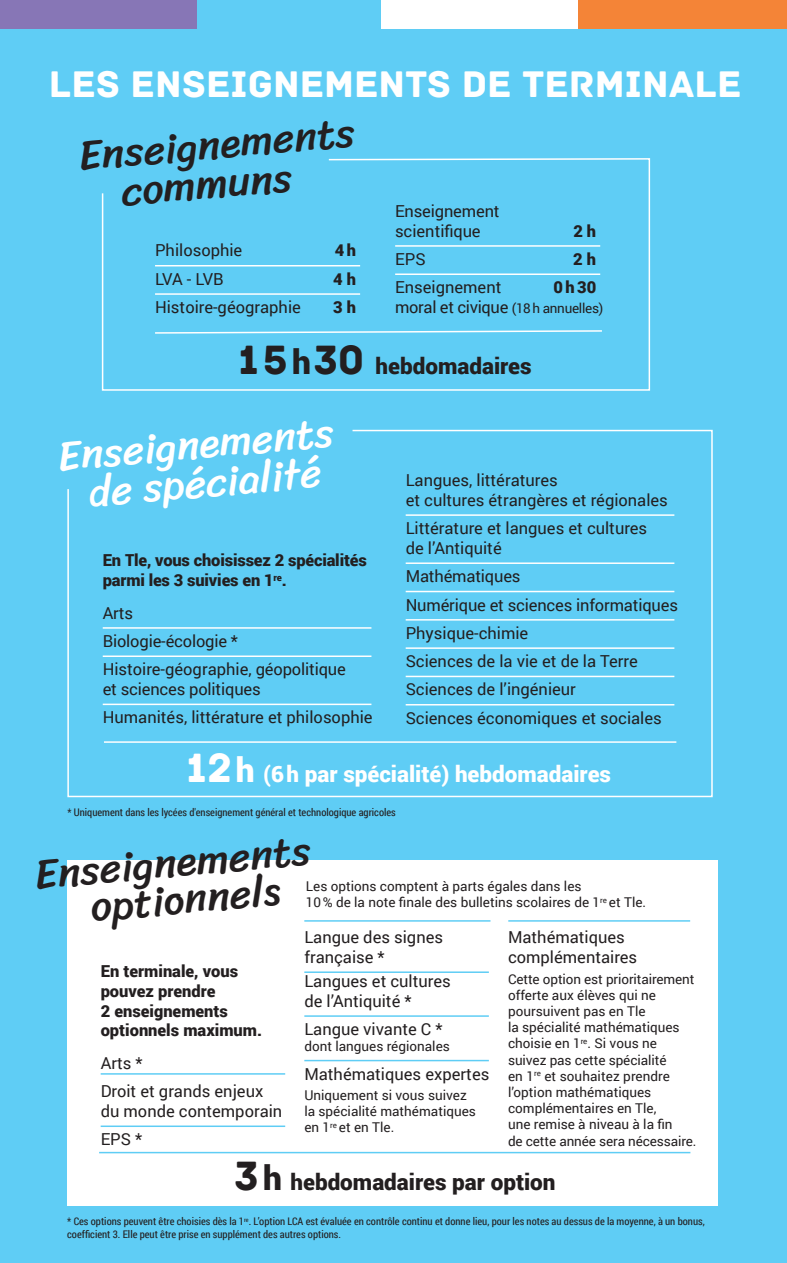
<style>
.page{position:relative;width:787px;height:1263px;background:#5fcdf5}
.page>*{position:absolute;margin:0;border:0;box-sizing:border-box;transform-origin:0 0}
.t1{font:42px/39px "Sriracha";color:#231f20}
.t2{font:42px/39px "Sriracha";color:#fff;text-align:center}
.t3{font:39px "Archive";color:#fff}
.t4{font:900 22.5px "Roboto";color:#231f20}
.t5{font:900 22.5px "Roboto";color:#fff}
.t6{font:16.5px/28.3px "Roboto";color:#231f20}
.t7{font:900 16.5px/19.8px "Roboto";color:#231f20}
.t8{font:16.5px/19.8px "Roboto";letter-spacing:-.02em;color:#231f20}
.t9{font:13.5px/16.2px "Roboto";color:#231f20}
.t10{font:10.5px/12.6px "Roboto Condensed";color:#231f20}
.s1{font-weight:900}
.s2{font-size:13.5px}
.s3{font-family:"Archive";font-weight:400;font-size:43.2px}
.s4{font-size:33.75px}
</style>
<div class="page">
<div style="left:577px;top:0;width:210px;height:28px;background:#f48437"></div>
<div style="left:381px;top:0;width:196px;height:28px;background:#fff"></div>
<div style="left:0;top:0;width:197px;height:28px;background:#8776b6"></div>
<svg style="left:67px;top:429px;width:646px;height:369px"></svg>
<hr style="left:104px;top:741px;width:572px;height:2px;background:#fff">
<svg style="left:101px;top:158px;width:550px;height:233px"></svg>
<svg style="left:153px;top:329px;width:450px;height:5px"></svg>
<hr style="left:155px;top:265px;width:205px;height:1px;background:#fff">
<hr style="left:155px;top:293px;width:205px;height:2px;background:#fff">
<hr style="left:395px;top:245px;width:205px;height:2px;background:#fff">
<hr style="left:395px;top:273px;width:205px;height:2px;background:#fff">
<div style="left:68px;top:860px;width:650px;height:346px;background:#fff"></div>
<hr style="left:99px;top:1152px;width:591px;height:1px;background:#5fcdf5">
<hr style="left:101px;top:1073px;width:184px;height:2px;background:#5fcdf5">
<hr style="left:101px;top:1125px;width:184px;height:2px;background:#5fcdf5">
<hr style="left:304px;top:971px;width:185px;height:2px;background:#5fcdf5">
<hr style="left:304px;top:1015px;width:185px;height:2px;background:#5fcdf5">
<hr style="left:304px;top:1060px;width:185px;height:1px;background:#5fcdf5">
<hr style="left:304px;top:920px;width:186px;height:2px;background:#5fcdf5">
<hr style="left:508px;top:920px;width:182px;height:2px;background:#5fcdf5">
<hr style="left:103px;top:627px;width:268px;height:2px;background:#fff">
<hr style="left:103px;top:655px;width:268px;height:2px;background:#fff">
<hr style="left:103px;top:704px;width:268px;height:1px;background:#fff">
<hr style="left:405px;top:514px;width:269px;height:2px;background:#fff">
<hr style="left:405px;top:562px;width:269px;height:2px;background:#fff">
<hr style="left:405px;top:591px;width:269px;height:1px;background:#fff">
<hr style="left:405px;top:619px;width:269px;height:2px;background:#fff">
<hr style="left:405px;top:647px;width:269px;height:2px;background:#fff">
<hr style="left:405px;top:676px;width:269px;height:1px;background:#fff">
<hr style="left:405px;top:704px;width:269px;height:1px;background:#fff">
<h2 class="t3" style="left:49px;top:61px;width:694px">LES ENSEIGNEMENTS DE TERMINALE</h2>
<h1 class="t1" style="left:116px;top:133px;width:239px;text-indent:-40px;rotate:-5deg">Enseignements communs</h1>
<p class="t6" style="left:155px;top:236px;width:89px">Philosophie</p>
<p class="t7" style="left:335px;top:240px;width:23px">4 h</p>
<p class="t6" style="left:155px;top:264px;width:70px">LVA - LVB</p>
<p class="t7" style="left:333px;top:268px;width:24px">4 h</p>
<p class="t6" style="left:155px;top:292px;width:147px">Histoire-géographie</p>
<p class="t7" style="left:333px;top:297px;width:24px">3 h</p>
<p class="t6" style="left:395px;top:200px;width:106px;line-height:19.8px">Enseignement scientifique</p>
<p class="t7" style="left:573px;top:220px;width:24px">2 h</p>
<p class="t6" style="left:395px;top:244px;width:32px">EPS</p>
<p class="t7" style="left:573px;top:249px;width:24px">2 h</p>
<p class="t6" style="left:395px;top:273px;width:108px">Enseignement</p>
<p class="t8" style="left:395px;top:277px;width:210px;text-indent:158px"><span class="s1">0 h 30 </span>moral et civique <span class="s2">(18 h annuelles)</span></p>
<h3 class="t4" style="left:238px;top:350px;width:295px"><span class="s3">15</span><span class="s4">h</span><span class="s3">30</span> hebdomadaires</h3>
<h1 class="t2" style="left:56px;top:437px;width:278px;rotate:-5deg">Enseignements de spécialité</h1>
<p class="t7" style="left:103px;top:550px;width:265px">En Tle, vous choisissez 2 spécialités parmi les 3 suivies en 1<sup>re</sup>.</p>
<p class="t6" style="left:103px;top:598px;width:245px">Arts<br>Biologie-écologie *<br>Histoire-géographie, géopolitique</p>
<p class="t6" style="left:103px;top:674px;width:271px">et sciences politiques<br>Humanités, littérature et philosophie</p>
<p class="t6" style="left:405px;top:470px;width:264px;line-height:19.8px">Langues, littératures<br>et cultures étrangères et régionales</p>
<p class="t6" style="left:405px;top:518px;width:243px;line-height:19.8px">Littérature et langues et cultures de l’Antiquité</p>
<p class="t6" style="left:405px;top:562px;width:274px">Mathématiques<br>Numérique et sciences informatiques<br>Physique-chimie<br>Sciences de la vie et de la Terre<br>Sciences de l’ingénieur<br>Sciences économiques et sociales</p>
<h3 class="t5" style="left:186px;top:758px;width:426px"><span class="s3">12</span><span class="s4">h</span> (6h par spécialité) hebdomadaires</h3>
<p class="t10" style="left:67px;top:805px;width:330px">* Uniquement dans les lycées d'enseignement général et technologique agricoles</p>
<h1 class="t1" style="left:33px;top:855px;width:278px;line-height:37.5px;text-align:center;rotate:-5deg">Enseignements optionnels</h1>
<p class="t9" style="left:306px;top:878px;width:342px">Les options comptent à parts égales dans les<br>10% de la note finale des bulletins scolaires de 1<sup>re</sup> et Tle.</p>
<p class="t6" style="left:304px;top:927px;width:140px;line-height:19.8px">Langue des signes française *</p>
<p class="t6" style="left:304px;top:971px;width:148px;line-height:19.8px">Langues et cultures de l’Antiquité *</p>
<p class="t6" style="left:304px;top:1014px;width:140px">Langue vivante C *</p>
<p class="t9" style="left:304px;top:1038px;width:147px">dont langues régionales</p>
<p class="t6" style="left:304px;top:1059px;width:186px">Mathématiques expertes</p>
<p class="t9" style="left:304px;top:1087px;width:173px">Uniquement si vous suivez la spécialité mathématiques en 1<sup>re</sup> et en Tle.</p>
<p class="t6" style="left:508px;top:927px;width:131px;line-height:19.8px">Mathématiques complémentaires</p>
<p class="t9" style="left:508px;top:970px;width:190px">Cette option est prioritairement offerte aux élèves qui ne poursuivent pas en Tle<br>la spécialité mathématiques choisie en 1<sup>re</sup>. Si vous ne suivez pas cette spécialité<br>en 1<sup>re</sup> et souhaitez prendre l’option mathématiques complémentaires en Tle,<br>une remise à niveau à la fin<br>de cette année sera nécessaire.</p>
<p class="t7" style="left:101px;top:960px;width:163px">En terminale, vous pouvez prendre<br>2 enseignements optionnels maximum.</p>
<p class="t6" style="left:101px;top:1048px;width:164px">Arts *<br>Droit et grands enjeux</p>
<p class="t6" style="left:101px;top:1096px;width:183px">du monde contemporain<br>EPS *</p>
<h3 class="t4" style="left:234px;top:1166px;width:322px"><span class="s3">3</span><span class="s4">h</span> hebdomadaires par option</h3>
<p class="t10" style="left:67px;top:1214px;width:639px">* Ces options peuvent être choisies dès la 1<sup>re</sup>. L’option LCA est évaluée en contrôle continu et donne lieu, pour les notes au dessus de la moyenne, à un bonus, coefficient 3. Elle peut être prise en supplément des autres options.</p>
</div>
